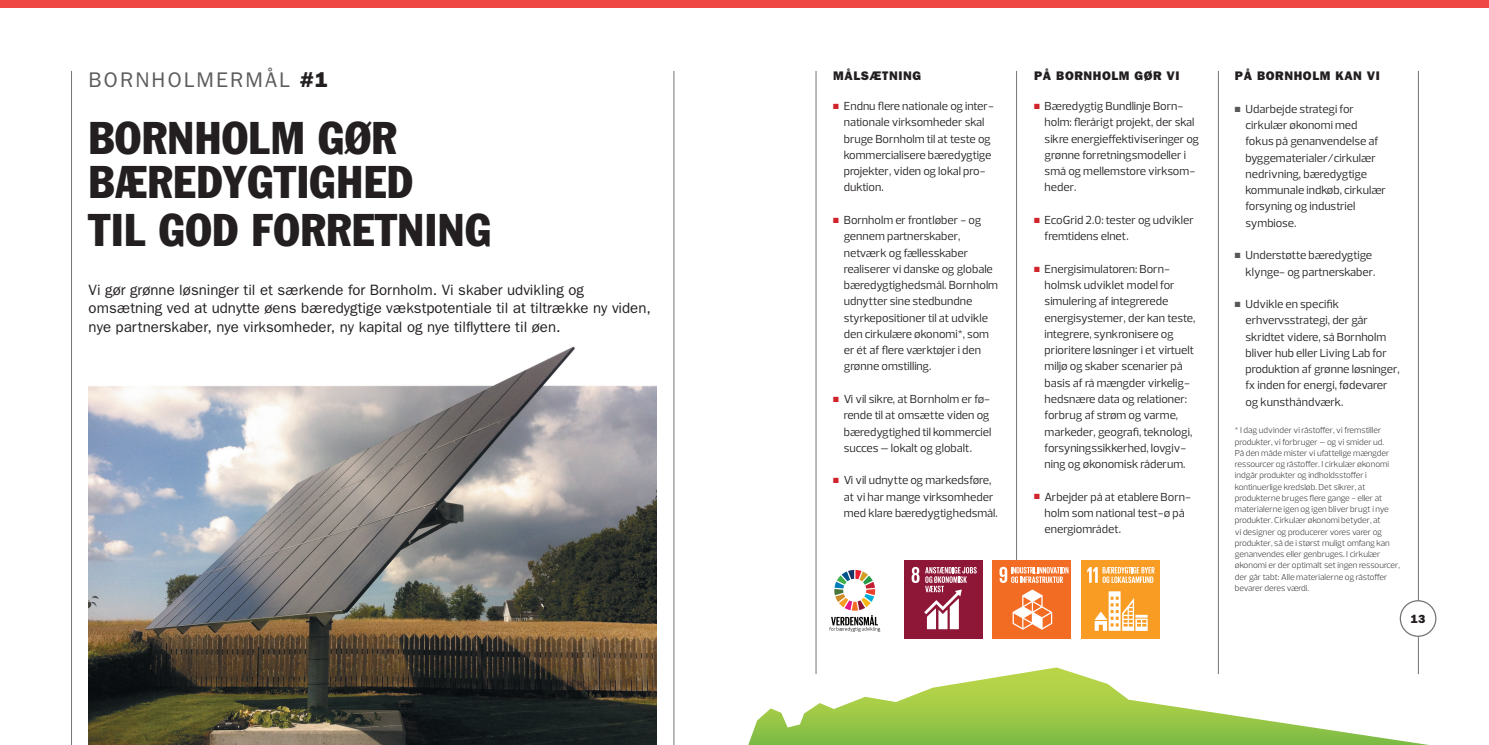
<style>
.page{position:relative;width:1489px;height:745px;background:#fff}
.page>*{position:absolute;margin:0;border:0;box-sizing:border-box;transform-origin:0 0}
.t1{font:condensed 45px/43.8px "Franklin Gothic";letter-spacing:.015em;color:#231f20}
.t2{font:21.25px "Franklin Gothic";letter-spacing:.1em;color:#5c5c5f}
.Underrubik{font:15px/18.8px "Franklin Gothic";color:#231f20}
.t3{font:800 12.5px "Franklin Gothic";letter-spacing:.05em;color:#231f20}
.t4{font:11.88px/16.2px "Prelo";color:#231f20}
.t5{font:800 11.88px "Franklin Gothic";color:#231f20}
.t6{font:300 8.75px/11.2px "Prelo";color:#231f20}
.s1{font-weight:800;color:#231f20}
.s2{color:#d1232a}
.s3{color:#57585a}
</style>
<div class="page">
<svg style="left:748px;top:667px;width:674px;height:77px"></svg>
<hr style="left:815px;top:71px;width:1px;height:602px;background:#727477">
<hr style="left:1016px;top:71px;width:1px;height:510px;background:#727477">
<hr style="left:1417px;top:71px;width:1px;height:602px;background:#727477">
<hr style="left:71px;top:71px;width:1px;height:673px;background:#727477">
<div style="left:0;top:0;width:755px;height:7px;background:#ef4744"></div>
<div style="left:733px;top:0;width:755px;height:7px;background:#ef4744"></div>
<svg style="left:829px;top:569px;width:51px;height:62px"></svg>
<div style="left:904px;top:560px;width:78px;height:78px;background:#8e1737"></div>
<svg style="left:911px;top:566px;width:65px;height:62px"></svg>
<div style="left:992px;top:560px;width:78px;height:78px;background:#f36c24"></div>
<svg style="left:1012px;top:589px;width:40px;height:40px"></svg>
<svg style="left:999px;top:566px;width:69px;height:16px"></svg>
<div style="left:1081px;top:560px;width:78px;height:78px;background:#f89c24"></div>
<svg style="left:1094px;top:591px;width:53px;height:39px"></svg>
<svg style="left:1087px;top:567px;width:67px;height:15px"></svg>
<hr style="left:1217px;top:71px;width:1px;height:602px;background:#727477">
<hr style="left:673px;top:71px;width:1px;height:673px;background:#727477">
<img style="left:88px;top:346px;width:568px;height:398px">
<div style="left:1400px;top:600px;width:35px;height:35px;background:#fff;border-radius:50%"></div>
<div style="left:1399px;top:599px;width:37px;height:37px;border:1px solid #727477;border-radius:50%"></div>
<p class="t2" style="left:89px;top:67px;width:241px">BORNHOLMERMÅL <span class="s1">#1</span></p>
<p class="t1" style="left:89px;top:116px;width:325px">BORNHOLM GØR<br>BÆREDYGTIGHED</p>
<p class="t1" style="left:89px;top:208px;width:404px">TIL GOD FORRETNING</p>
<p class="Underrubik" style="left:89px;top:280px;width:564px">Vi gør grønne løsninger til et særkende for Bornholm. Vi skaber udvikling og omsætning ved at udnytte øens bæredygtige vækstpotentiale til at tiltrække ny viden, nye partnerskaber, nye virksomheder, ny kapital og nye tilflyttere til øen.</p>
<p class="t3" style="left:833px;top:69px;width:89px">MÅLSÆTNING</p>
<p class="t4" style="left:843px;top:98px;width:152px;text-indent:-11px"><span class="s2">■</span> Endnu flere nationale og inter&shy;nationale virksomheder skal bruge Bornholm til at teste og kommercialisere bæredygtige projekter, viden og lokal pro&shy;duktion.</p>
<p class="t4" style="left:843px;top:212px;width:156px;text-indent:-11px"><span class="s2">■</span> Bornholm er frontløber - og gennem partnerskaber, netværk og fællesskaber realiserer vi danske og globale bæredygtighedsmål. Bornholm udnytter sine stedbundne styrkepositioner til at udvikle den cirkulære økonomi*, som er ét af flere værktøjer i den grønne omstilling.</p>
<p class="t4" style="left:843px;top:390px;width:149px;text-indent:-11px"><span class="s2">■</span> Vi vil sikre, at Bornholm er fø&shy;rende til at omsætte viden og bæredygtighed til kommerciel succes – lokalt og globalt.</p>
<p class="t4" style="left:843px;top:472px;width:155px;text-indent:-11px"><span class="s2">■</span> Vi vil udnytte og markedsføre, at vi har mange virksomheder med klare bæredygtighedsmål.</p>
<p class="t3" style="left:1033px;top:69px;width:147px">PÅ BORNHOLM GØR VI</p>
<p class="t4" style="left:1044px;top:98px;width:156px;text-indent:-11px"><span class="s2">■</span> Bæredygtig Bundlinje Born&shy;holm: flerårigt projekt, der skal sikre energieffektiviseringer og grønne forretningsmodeller i små og mellemstore virksom&shy;heder.</p>
<p class="t4" style="left:1044px;top:212px;width:151px;text-indent:-11px"><span class="s2">■</span> EcoGrid 2.0: tester og udvikler fremtidens elnet.</p>
<p class="t4" style="left:1044px;top:260px;width:152px;text-indent:-11px"><span class="s2">■</span> Energisimulatoren: Born&shy;holmsk udviklet model for simulering af integrerede energisystemer, der kan teste, integrere, synkronisere og prioritere løsninger i et virtuelt miljø og skaber scenarier på basis af rå mængder virkelig&shy;hedsnære data og relationer: forbrug af strøm og varme, markeder, geografi, teknologi, forsyningssikkerhed, lovgiv&shy;ning og økonomisk råderum.</p>
<p class="t4" style="left:1044px;top:488px;width:148px;text-indent:-11px"><span class="s2">■</span> Arbejder på at etablere Born&shy;holm som national test-ø på energiområdet.</p>
<p class="t3" style="left:1234px;top:69px;width:146px">PÅ BORNHOLM KAN VI</p>
<p class="t4" style="left:1245px;top:101px;width:142px;text-indent:-11px"><span class="s3">■</span> Udarbejde strategi for cirkulær økonomi med fokus på genanvendelse af byggematerialer/cirkulær nedrivning, bæredygtige kommunale indkøb, cirkulær forsyning og industriel symbiose.</p>
<p class="t4" style="left:1234px;top:247px;width:142px;text-align:right"><span class="s3">■</span> Understøtte bæredygtige klynge- og partnerskaber.</p>
<p class="t4" style="left:1245px;top:296px;width:156px;text-indent:-11px"><span class="s3">■</span> Udvikle en specifik erhvervsstrategi, der går skridtet videre, så Bornholm bliver hub eller Living Lab for produktion af grønne løsninger, fx inden for energi, fødevarer og kunsthåndværk.</p>
<p class="t6" style="left:1234px;top:424px;width:166px">* I dag udvinder vi råstoffer, vi fremstiller produkter, vi forbruger – og vi smider ud.<br>På den måde mister vi ufattelige mængder ressourcer og råstoffer. I cirkulær økonomi indgår produkter og indholdsstoffer i kontinuerlige kredsløb. Det sikrer, at produkterne bruges flere gange - eller at materialerne igen og igen bliver brugt i nye produkter. Cirkulær økonomi betyder, at<br>vi designer og producerer vores varer og produkter, så de i størst muligt omfang kan genanvendes eller genbruges. I cirkulær økonomi er der optimalt set ingen ressourcer, der går tabt: Alle materialerne og råstoffer bevarer deres værdi.</p>
<p class="t5" style="left:1410px;top:611px;width:16px">13</p>
</div>
